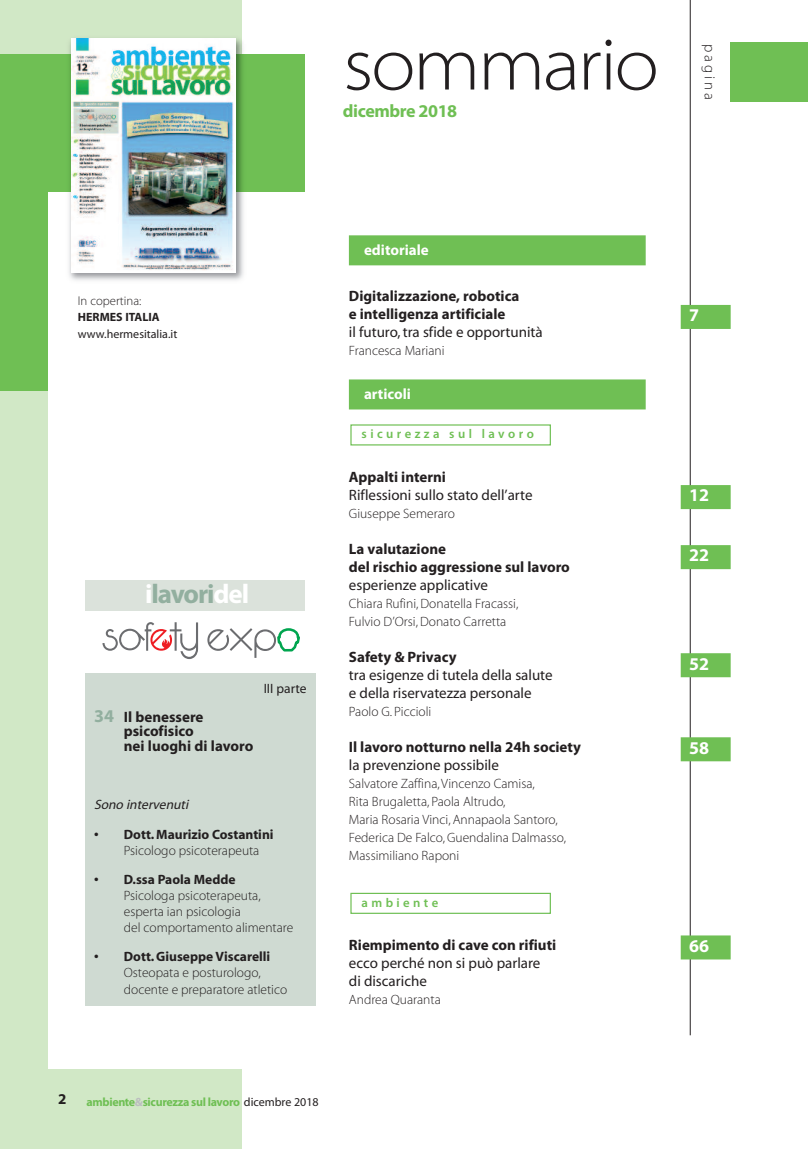
<style>
.page{position:relative;width:808px;height:1149px;background:#fff}
.page>*{position:absolute;margin:0;border:0;box-sizing:border-box;transform-origin:0 0}
.t1{font:300 semi-expanded 75px "Myriad Pro";letter-spacing:-.03em;color:#231f20}
.t2{font:700 27px "Myriad Pro";letter-spacing:-.04em;color:#92af9f}
.t3{font:700 18px "Myriad Pro";letter-spacing:-.02em;color:#6fbf54}
.t4{font:700 18px "Myriad Pro";color:#fff}
.t5{font:700 15px/18px "Myriad Pro";color:#231f20}
.t6{font:15px/18px "Myriad";color:#231f20}
.t7{font:700 15px "Myriad Pro";color:#fff}
.t8{font:300 15px "Myriad Pro";letter-spacing:.195em;color:#231f20}
.t9{font:300 13.5px/18px "Myriad";color:#231f20}
.t10{font:700 13.5px "Myriad";color:#231f20}
.t11{font:italic 13.5px "Myriad";color:#231f20}
.t12{font:13.5px "Myriad";color:#231f20}
.t13{font:600 12.75px "Myriad Pro";letter-spacing:.27em;color:#6fbf54}
.t14{font:300 12.75px "Myriad Pro";color:#231f20}
.t15{font:700 12px "Myriad Pro";letter-spacing:-.03em;color:#6fbf54}
.t16{font:12px "Myriad Pro";color:#231f20}
.t17{font:700 12px "Myriad Pro";color:#231f20}
.s1{color:#fff}
.s2{font-size:18px;color:#92af9f}
.s3{color:#bcbdc0}
.s4{font-family:"Myriad";font-weight:400;color:#231f20}
</style>
<div class="page">
<div style="left:0;top:0;width:242px;height:1148px;background:#d1e8c6"></div>
<div style="left:0;top:54px;width:305px;height:336px;background:#6fbf54"></div>
<div style="left:49px;top:192px;width:276px;height:876px;background:#fff"></div>
<div style="left:731px;top:43px;width:77px;height:59px;background:#6fbf54"></div>
<div style="left:349px;top:235px;width:297px;height:30px;background:#6fbf54"></div>
<div style="left:349px;top:379px;width:297px;height:30px;background:#6fbf54"></div>
<div style="left:350px;top:892px;width:201px;height:21px;border:1px solid #6fbf54"></div>
<div style="left:350px;top:424px;width:201px;height:21px;border:1px solid #6fbf54"></div>
<hr style="left:690px;top:0;width:1px;height:1034px;background:#231f20">
<img style="left:69px;top:38px;width:175px;height:243px">
<img style="left:71px;top:39px;width:164px;height:233px">
<div style="left:681px;top:305px;width:50px;height:24px;background:#6fbf54"></div>
<div style="left:681px;top:485px;width:50px;height:24px;background:#6fbf54"></div>
<div style="left:681px;top:545px;width:50px;height:24px;background:#6fbf54"></div>
<div style="left:681px;top:653px;width:50px;height:24px;background:#6fbf54"></div>
<div style="left:681px;top:737px;width:50px;height:24px;background:#6fbf54"></div>
<div style="left:681px;top:935px;width:50px;height:24px;background:#6fbf54"></div>
<svg style="left:207px;top:628px;width:93px;height:29px"></svg>
<svg style="left:102px;top:622px;width:96px;height:37px"></svg>
<div style="left:85px;top:673px;width:231px;height:332px;background:#cfdad2"></div>
<div style="left:85px;top:580px;width:220px;height:31px;background:#dbe2db"></div>
<h1 class="t1" style="left:343px;top:36px;width:317px">sommario</h1>
<h3 class="t3" style="left:343px;top:104px;width:116px">dicembre 2018</h3>
<p class="t8" style="left:715px;top:44px;width:57px;rotate:90deg">pagina</p>
<p class="t14" style="left:78px;top:295px;width:65px">In copertina:</p>
<p class="t17" style="left:78px;top:312px;width:83px">HERMES ITALIA</p>
<p class="t16" style="left:78px;top:329px;width:101px">www.hermesitalia.it</p>
<h2 class="t2" style="left:145px;top:583px;width:106px"><span class="s1">i</span>lavori<span class="s1">del</span></h2>
<p class="t5" style="left:124px;top:710px;width:131px;line-height:14.5px;text-indent:-30px"><span class="s2">34</span> Il benessere psicofisico<br>nei luoghi di lavoro</p>
<p class="t12" style="left:264px;top:682px;width:44px">III parte</p>
<p class="t11" style="left:94px;top:799px;width:98px">Sono intervenuti</p>
<p class="t10" style="left:94px;top:828px;width:181px">• Dott. Maurizio Costantini</p>
<p class="t9" style="left:124px;top:842px;width:137px">Psicologo psicoterapeuta</p>
<p class="t10" style="left:94px;top:874px;width:143px">• D.ssa Paola Medde</p>
<p class="t9" style="left:124px;top:888px;width:171px;line-height:16px">Psicologa psicoterapeuta, esperta ian psicologia<br>del comportamento alimentare</p>
<p class="t10" style="left:94px;top:951px;width:178px">• Dott.Giuseppe Viscarelli</p>
<p class="t9" style="left:124px;top:965px;width:165px;line-height:16px">Osteopata e posturologo, docente e preparatore atletico</p>
<p class="t7" style="left:364px;top:244px;width:66px">editoriale</p>
<p class="t5" style="left:349px;top:288px;width:172px">Digitalizzazione, robotica e intelligenza artificiale</p>
<p class="t6" style="left:349px;top:324px;width:195px">il futuro,tra sfide e opportunità</p>
<p class="t9" style="left:349px;top:343px;width:97px">Francesca Mariani</p>
<p class="t7" style="left:364px;top:388px;width:49px">articoli</p>
<p class="t13" style="left:362px;top:429px;width:174px">sicurezza sul lavoro</p>
<p class="t5" style="left:349px;top:468px;width:99px">Appalti interni</p>
<p class="t6" style="left:349px;top:486px;width:185px">Riflessioni sullo stato dell’arte</p>
<p class="t9" style="left:349px;top:505px;width:108px">Giuseppe Semeraro</p>
<p class="t5" style="left:349px;top:540px;width:223px">La valutazione<br>del rischio aggressione sul lavoro</p>
<p class="t6" style="left:349px;top:576px;width:141px">esperienze applicative</p>
<p class="t9" style="left:349px;top:595px;width:171px">Chiara Rufini,Donatella Fracassi,<br>Fulvio D’Orsi,Donato Carretta</p>
<p class="t5" style="left:349px;top:648px;width:109px">Safety &amp; Privacy</p>
<p class="t6" style="left:349px;top:666px;width:205px">tra esigenze di tutela della salute e della riservatezza personale</p>
<p class="t9" style="left:349px;top:703px;width:84px">Paolo G. Piccioli</p>
<p class="t5" style="left:349px;top:738px;width:234px">Il lavoro notturno nella 24h society</p>
<p class="t6" style="left:349px;top:756px;width:152px">la prevenzione possibile</p>
<p class="t9" style="left:349px;top:775px;width:219px">Salvatore Zaffina,Vincenzo Camisa,<br>Rita Brugaletta, Paola Altrudo,<br>Maria Rosaria Vinci,Annapaola Santoro, Federica De Falco,Guendalina Dalmasso, Massimiliano Raponi</p>
<p class="t13" style="left:362px;top:897px;width:78px">ambiente</p>
<p class="t5" style="left:349px;top:936px;width:209px">Riempimento di cave con rifiuti</p>
<p class="t6" style="left:349px;top:954px;width:193px">ecco perché non si può parlare di discariche</p>
<p class="t9" style="left:349px;top:991px;width:93px">Andrea Quaranta</p>
<p class="t5" style="left:58px;top:1091px;width:10px">2</p>
<p class="t15" style="left:87px;top:1097px;width:234px">ambiente<span class="s3">&amp;</span>sicurezza sul lavoro <span class="s4">dicembre 2018</span></p>
<h3 class="t4" style="left:689px;top:308px;width:11px">7</h3>
<h3 class="t4" style="left:689px;top:488px;width:21px">12</h3>
<h3 class="t4" style="left:689px;top:548px;width:21px">22</h3>
<h3 class="t4" style="left:689px;top:656px;width:21px">52</h3>
<h3 class="t4" style="left:689px;top:740px;width:21px">58</h3>
<h3 class="t4" style="left:689px;top:938px;width:21px">66</h3>
</div>
